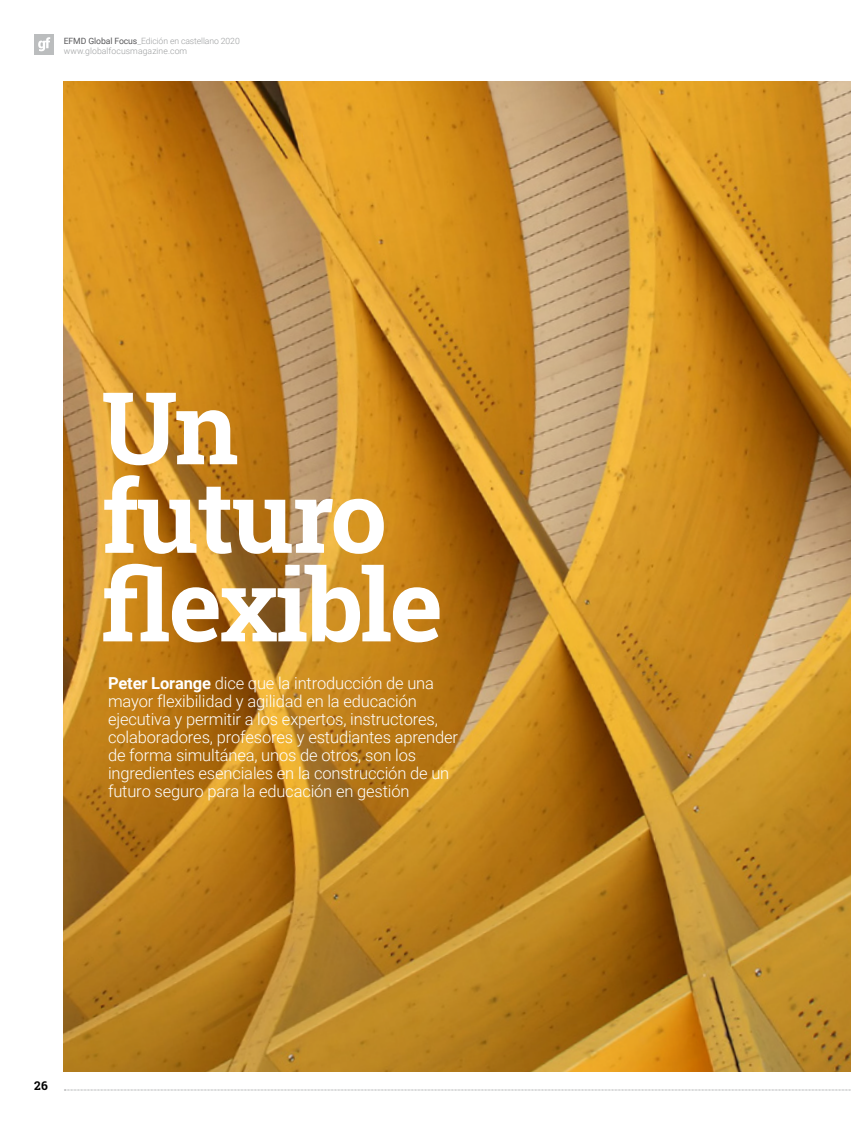
<style>
.page{position:relative;width:851px;height:1127px;background:#fff}
.page>*{position:absolute;margin:0;border:0;box-sizing:border-box;transform-origin:0 0}
.t1{font:700 100.5px/88.5px "Roboto Slab";letter-spacing:-.025em;color:#fff}
.t2{font:300 16.5px/18px "Roboto";letter-spacing:-.01em;color:#fff}
.t3{font:700 12px "Roboto Slab";color:#000}
.t4{font:300 8.7px/10.1px "Roboto";letter-spacing:.01em;color:#9c9e9f}
.s1{font-weight:400;color:#58585a}
.s2{font-weight:700}
</style>
<div class="page">
<svg style="left:64px;top:1089px;width:787px;height:1px"></svg>
<img style="left:64px;top:82px;width:786px;height:990px">
<div style="left:34px;top:34px;width:20px;height:20px;background:#bbbdbe"></div>
<svg style="left:38px;top:37px;width:12px;height:14px"></svg>
<p class="t4" style="left:64px;top:35px;width:177px"><span class="s1">EFMD Global Focus</span>_Edición en castellano 2020 www.globalfocusmagazine.com</p>
<h1 class="t1" style="left:101px;top:382px;width:343px">Un futuro flexible</h1>
<p class="t2" style="left:108px;top:674px;width:351px"><span class="s2">Peter Lorange</span> dice que la introducción de una mayor flexibilidad y agilidad en la educación ejecutiva y permitir a los expertos, instructores, colaboradores, profesores y estudiantes aprender de forma simultánea, unos de otros, son los ingredientes esenciales en la construcción de un futuro seguro para la educación en gestión</p>
<p class="t3" style="left:34px;top:1077px;width:15px">26</p>
</div>
